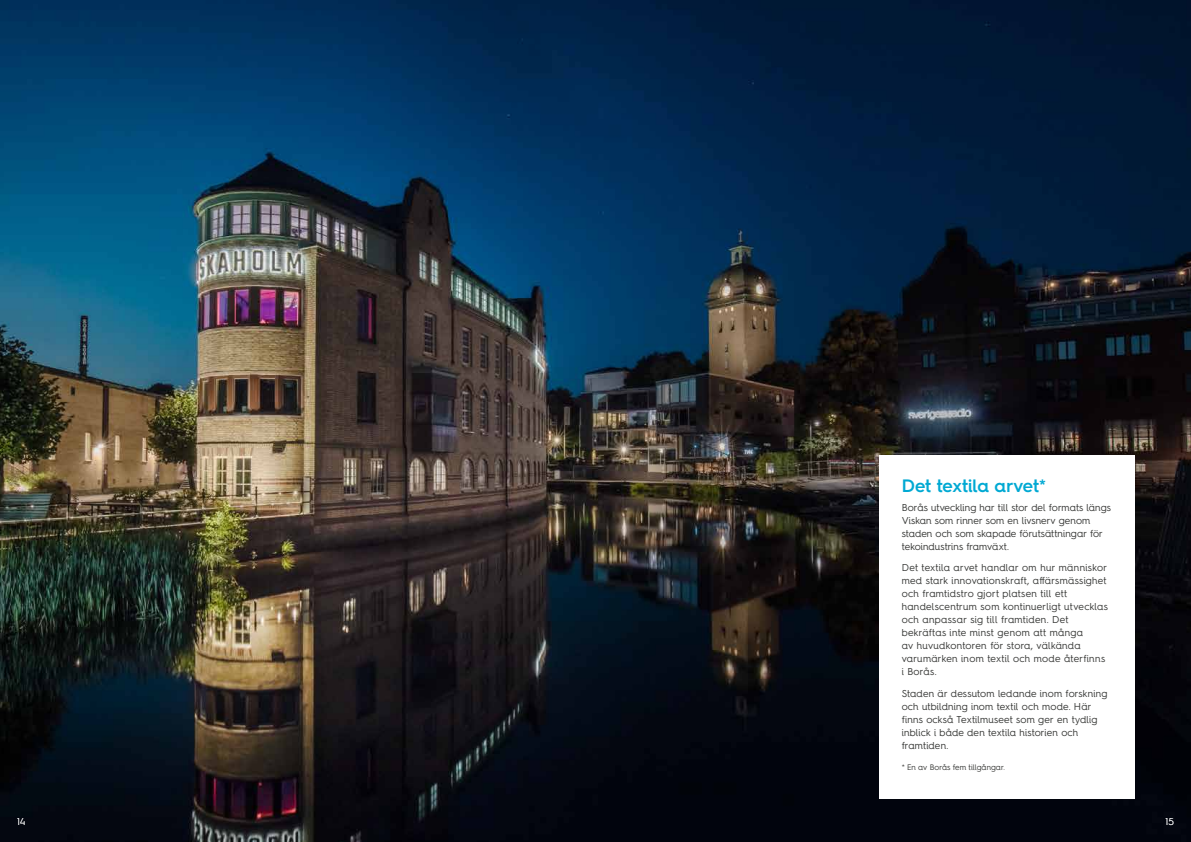
<style>
.page{position:relative;width:1191px;height:842px;background:#fff}
.page>*{position:absolute;margin:0;border:0;box-sizing:border-box;transform-origin:0 0}
.t1{font:600 18px "Hurme Geometric Sans 4";letter-spacing:-.005em;color:#00a9d3}
.t2{font:10px/13px "Hurme Geometric Sans 4";letter-spacing:.015em;color:#383937}
.t3{font:300 10px "Hurme Geometric Sans 4";color:#fff}
.t4{font:8px "Hurme Geometric Sans 4";letter-spacing:.005em;color:#383937}
</style>
<div class="page">
<img style="left:0;top:0;width:1191px;height:842px">
<div style="left:879px;top:455px;width:255px;height:344px;background:#fff"></div>
<h1 class="t1" style="left:901px;top:473px;width:146px">Det textila arvet*</h1>
<p class="t2" style="left:901px;top:500px;width:211px">Borås utveckling har till stor del formats längs Viskan som rinner som en livsnerv genom staden och som skapade förutsättningar för tekoindustrins framväxt.</p>
<p class="t2" style="left:901px;top:561px;width:208px">Det textila arvet handlar om hur människor med stark innovationskraft, affärsmässighet och framtidstro gjort platsen till ett handelscentrum som kontinuerligt utvecklas och anpassar sig till framtiden. Det bekräftas inte minst genom att många<br>av huvudkontoren för stora, välkända varumärken inom textil och mode återfinns i Borås.</p>
<p class="t2" style="left:901px;top:686px;width:207px">Staden är dessutom ledande inom forskning och utbildning inom textil och mode. Här finns också Textilmuseet som ger en tydlig inblick i både den textila historien och framtiden.</p>
<p class="t4" style="left:901px;top:762px;width:105px">* En av Borås fem tillgångar.</p>
<p class="t3" style="left:17px;top:815px;width:10px">14</p>
<p class="t3" style="left:1165px;top:815px;width:10px">15</p>
</div>
